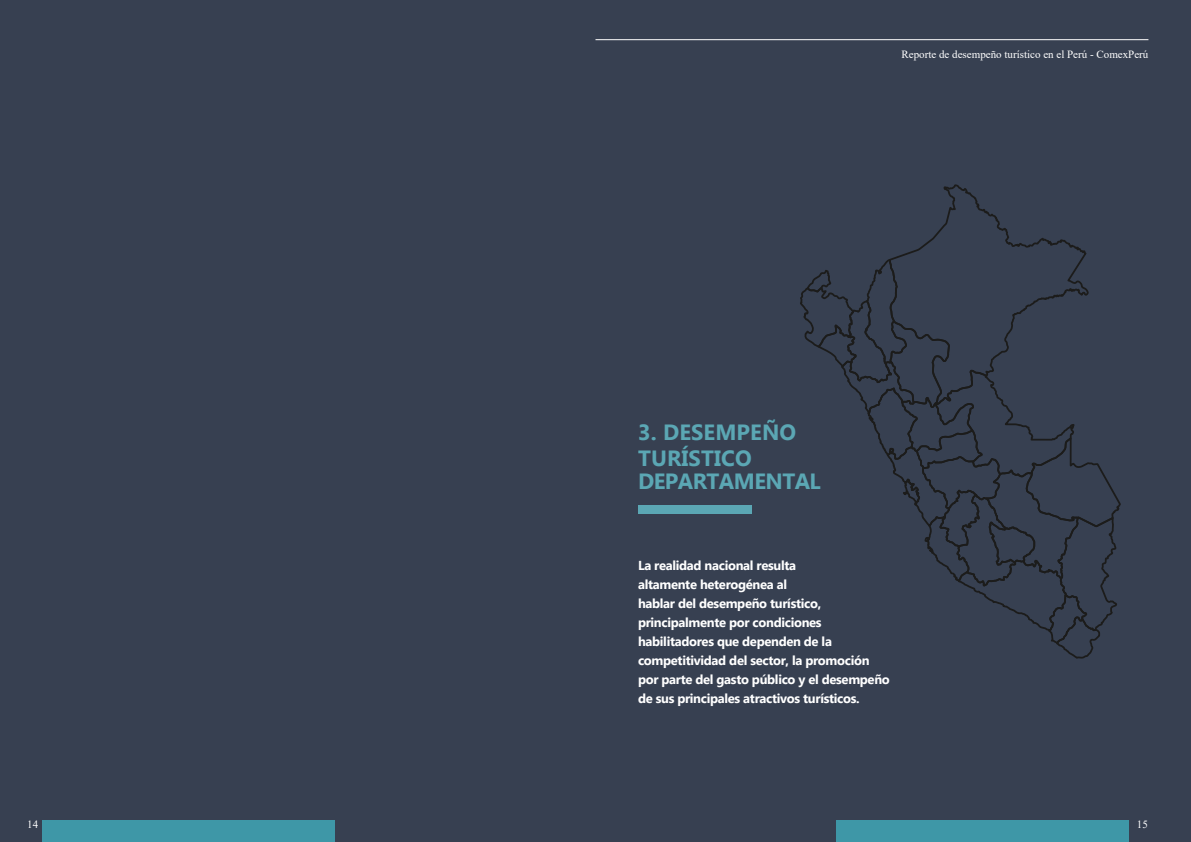
<style>
.page{position:relative;width:1191px;height:842px;background:#374051}
.page>*{position:absolute;margin:0;border:0;box-sizing:border-box;transform-origin:0 0}
.t1{font:700 22px/26px "Gadugi";letter-spacing:.005em;color:#5ba7b4}
.t2{font:700 22px "Gadugi";letter-spacing:-.025em;color:#5ba7b4}
.t3{font:700 13px/19px "Gadugi";letter-spacing:-.025em;color:#fff}
.t4{font:11px "Times New Roman";color:#fff}
</style>
<div class="page">
<div style="left:43px;top:820px;width:292px;height:22px;background:#3e97a7"></div>
<hr style="left:595px;top:39px;width:553px;height:1px;background:#fff">
<div style="left:836px;top:820px;width:293px;height:22px;background:#3e97a7"></div>
<div style="left:638px;top:505px;width:113px;height:9px;background:#5ba7b4"></div>
<svg style="left:936px;top:184px;width:72px;height:50px"></svg>
<svg style="left:800px;top:234px;width:321px;height:425px"></svg>
<p class="t4" style="left:901px;top:47px;width:248px">Reporte de desempeño turístico en el Perú - ComexPerú</p>
<h1 class="t1" style="left:638px;top:419px;width:160px">3. DESEMPEÑO<br>TURÍSTICO</h1>
<h1 class="t2" style="left:638px;top:468px;width:184px">DEPARTAMENTAL</h1>
<p class="t3" style="left:638px;top:556px;width:253px">La realidad nacional resulta<br>altamente heterogénea al<br>hablar del desempeño turístico, principalmente por condiciones habilitadores que dependen de la competitividad del sector, la promoción por parte del gasto público y el desempeño de sus principales atractivos turísticos.</p>
<p class="t4" style="left:27px;top:816px;width:12px">14</p>
<p class="t4" style="left:1136px;top:816px;width:12px">15</p>
</div>
